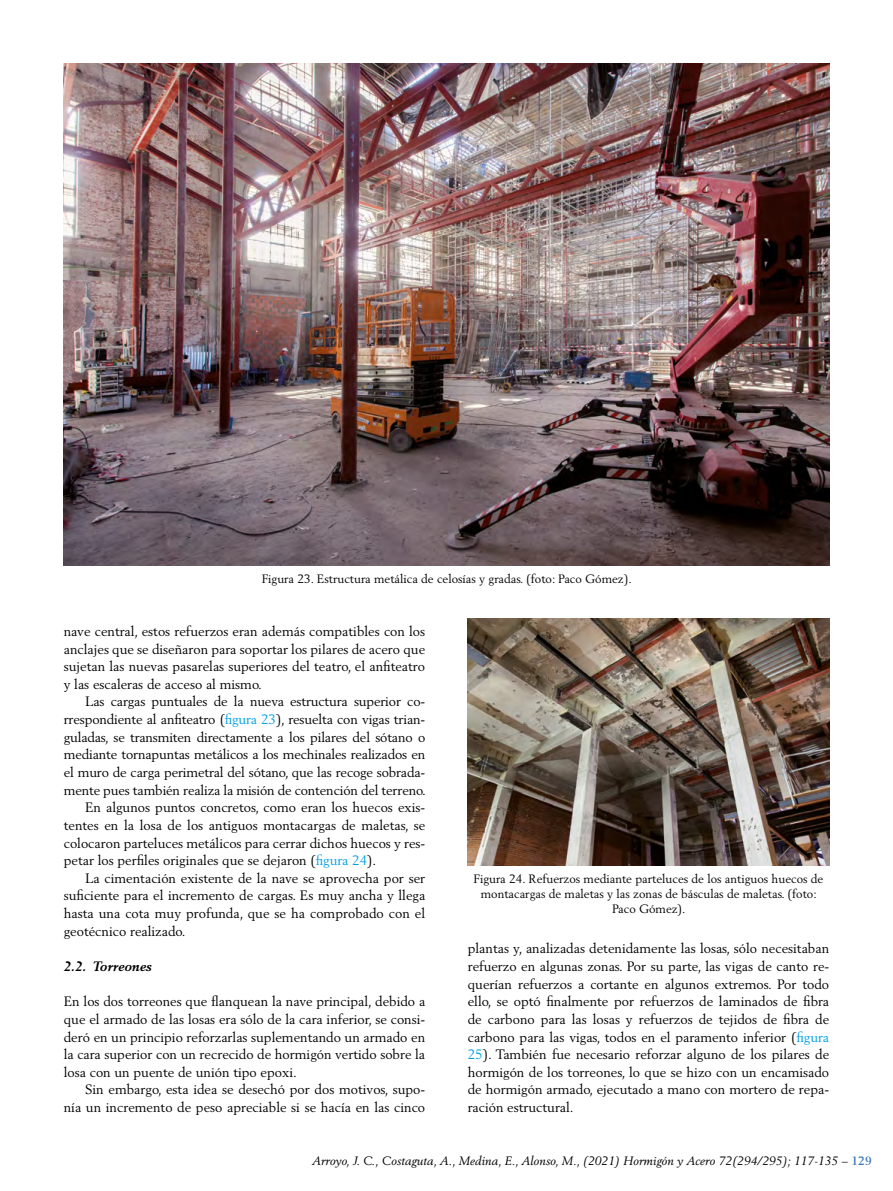
<style>
.page{position:relative;width:893px;height:1191px;background:#fff}
.page>*{position:absolute;margin:0;border:0;box-sizing:border-box;transform-origin:0 0}
.t1{font:13.5px/17.7px "Berling LT Std";color:#000;text-align:justify}
.t2{font:italic 700 13.5px "Berling LT Std";color:#000}
.t3{font:12px/15px "Berling LT Std";color:#000;text-align:center}
.t4{font:italic 12px "Berling LT Std";letter-spacing:.01em;color:#000}
.s1{color:#009fe3}
.s2{font-weight:700;font-style:normal;color:#417abe}
</style>
<div class="page">
<img style="left:64px;top:64px;width:765px;height:501px">
<img style="left:468px;top:618px;width:361px;height:247px">
<p class="t3" style="left:262px;top:571px;width:371px">Figura 23. Estructura metálica de celosías y gradas. (foto: Paco Gómez).</p>
<p class="t1" style="left:64px;top:622px;width:363px">nave central, estos refuerzos eran además compatibles con los anclajes que se diseñaron para soportar los pilares de acero que sujetan las nuevas pasarelas superiores del teatro, el anfiteatro y las escaleras de acceso al mismo.</p>
<p class="t1" style="left:85px;top:692px;width:342px">Las cargas puntuales de la nueva estructura superior co-</p>
<p class="t1" style="left:64px;top:710px;width:363px">rrespondiente al anfiteatro (<span class="s1">figura 23</span>), resuelta con vigas trian-</p>
<p class="t1" style="left:64px;top:728px;width:363px">guladas, se transmiten directamente a los pilares del sótano o</p>
<p class="t1" style="left:64px;top:745px;width:363px">mediante tornapuntas metálicos a los mechinales realizados en</p>
<p class="t1" style="left:64px;top:763px;width:363px">el muro de carga perimetral del sótano, que las recoge sobrada-</p>
<p class="t1" style="left:64px;top:781px;width:364px">mente pues también realiza la misión de contención del terreno.</p>
<p class="t1" style="left:85px;top:798px;width:342px">En algunos puntos concretos, como eran los huecos exis-</p>
<p class="t1" style="left:64px;top:816px;width:363px">tentes en la losa de los antiguos montacargas de maletas, se</p>
<p class="t1" style="left:64px;top:833px;width:363px">colocaron parteluces metálicos para cerrar dichos huecos y res-</p>
<p class="t1" style="left:64px;top:851px;width:314px">petar los perfiles originales que se dejaron (<span class="s1">figura 24</span>).</p>
<p class="t1" style="left:85px;top:869px;width:342px">La cimentación existente de la nave se aprovecha por ser</p>
<p class="t1" style="left:64px;top:886px;width:363px">suficiente para el incremento de cargas. Es muy ancha y llega</p>
<p class="t1" style="left:64px;top:904px;width:363px">hasta una cota muy profunda, que se ha comprobado con el</p>
<p class="t1" style="left:64px;top:922px;width:123px">geotécnico realizado.</p>
<p class="t2" style="left:64px;top:958px;width:90px">2.2. Torreones</p>
<p class="t1" style="left:64px;top:992px;width:363px">En los dos torreones que flanquean la nave principal, debido a que el armado de las losas era sólo de la cara inferior, se consi&shy;deró en un principio reforzarlas suplementando un armado en la cara superior con un recrecido de hormigón vertido sobre la losa con un puente de unión tipo epoxi.</p>
<p class="t1" style="left:64px;top:1080px;width:363px;text-align:right">Sin embargo, esta idea se desechó por dos motivos, supo-<br>nía un incremento de peso apreciable si se hacía en las cinco</p>
<p class="t3" style="left:474px;top:871px;width:351px">Figura 24. Refuerzos mediante parteluces de los antiguos huecos de montacargas de maletas y las zonas de básculas de maletas. (foto:<br>Paco Gómez).</p>
<p class="t1" style="left:468px;top:939px;width:363px">plantas y, analizadas detenidamente las losas, sólo necesitaban refuerzo en algunas zonas. Por su parte, las vigas de canto re&shy;querían refuerzos a cortante en algunos extremos. Por todo ello, se optó finalmente por refuerzos de laminados de fibra de carbono para las losas y refuerzos de tejidos de fibra de carbono para las vigas, todos en el paramento inferior (<span class="s1">figura 25</span>). También fue necesario reforzar alguno de los pilares de hormigón de los torreones, lo que se hizo con un encamisado de hormigón armado, ejecutado a mano con mortero de repa&shy;ración estructural.</p>
<p class="t4" style="left:312px;top:1153px;width:561px">Arroyo, J. C., Costaguta, A., Medina, E., Alonso, M., (2021) Hormigón y Acero 72(294/295); 117-135 – <span class="s2">129</span></p>
</div>
